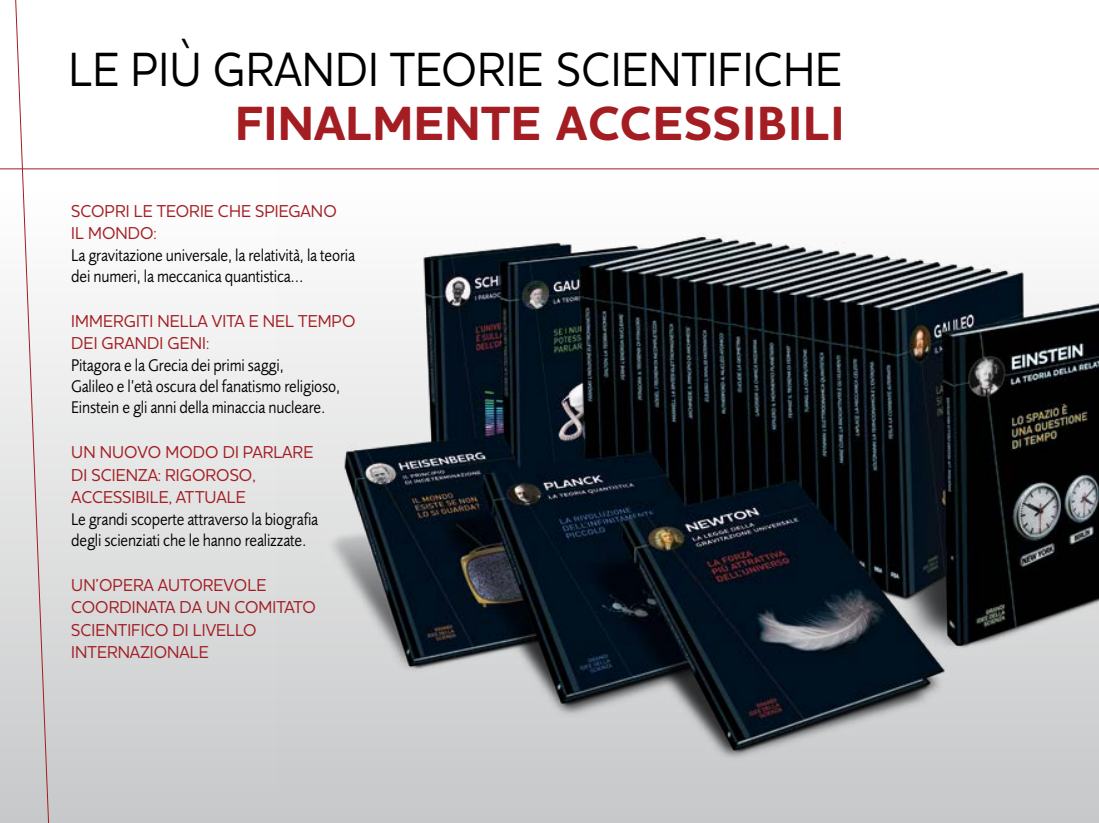
<style>
.page{position:relative;width:1099px;height:823px;background:#fff}
.page>*{position:absolute;margin:0;border:0;box-sizing:border-box;transform-origin:0 0}
.t1{font:500 48.75px "Houschka Pro";letter-spacing:.015em;color:#000;scale:.9 1}
.t2{font:700 48.75px "Houschka Pro";letter-spacing:.01em;color:#a31d23}
.t3{font:17.5px/21.2px "Foundry Sans";letter-spacing:-.01em;color:#000;scale:.9 1}
.t4{font:500 17.5px/22.5px "Houschka Pro";letter-spacing:.005em;color:#a31d23;scale:.95 1}
</style>
<div class="page">
<div style="left:0;top:193px;width:1098px;height:629px;background:linear-gradient(to bottom,#fefefe,#c7c8c9)"></div>
<hr style="left:0;top:168px;width:1098px;height:1px;background:#a31d23">
<svg style="left:0;top:0;width:65px;height:822px"></svg>
<img style="left:278px;top:168px;width:820px;height:620px">
<h1 class="t1" style="left:69px;top:38px;width:860px">LE PIÙ GRANDI TEORIE SCIENTIFICHE</h1>
<h1 class="t2" style="left:235px;top:92px;width:611px">FINALMENTE ACCESSIBILI</h1>
<p class="t4" style="left:71px;top:199px;width:281px">SCOPRI LE TEORIE CHE SPIEGANO<br>IL MONDO:</p>
<p class="t3" style="left:71px;top:244px;width:317px">La gravitazione universale, la relatività, la teoria dei numeri, la meccanica quantistica...</p>
<p class="t4" style="left:71px;top:309px;width:301px">IMMERGITI NELLA VITA E NEL TEMPO<br>DEI GRANDI GENI:</p>
<p class="t3" style="left:71px;top:354px;width:300px">Pitagora e la Grecia dei primi saggi,<br>Galileo e l’età oscura del fanatismo religioso,<br>Einstein e gli anni della minaccia nucleare.</p>
<p class="t4" style="left:71px;top:440px;width:256px">UN NUOVO MODO DI PARLARE<br>DI SCIENZA: RIGOROSO,<br>ACCESSIBILE, ATTUALE</p>
<p class="t3" style="left:71px;top:508px;width:276px">Le grandi scoperte attraverso la biografia degli scienziati che le hanno realizzate.</p>
<p class="t4" style="left:71px;top:573px;width:259px">UN’OPERA AUTOREVOLE<br>COORDINATA DA UN COMITATO<br>SCIENTIFICO DI LIVELLO<br>INTERNAZIONALE</p>
</div>
